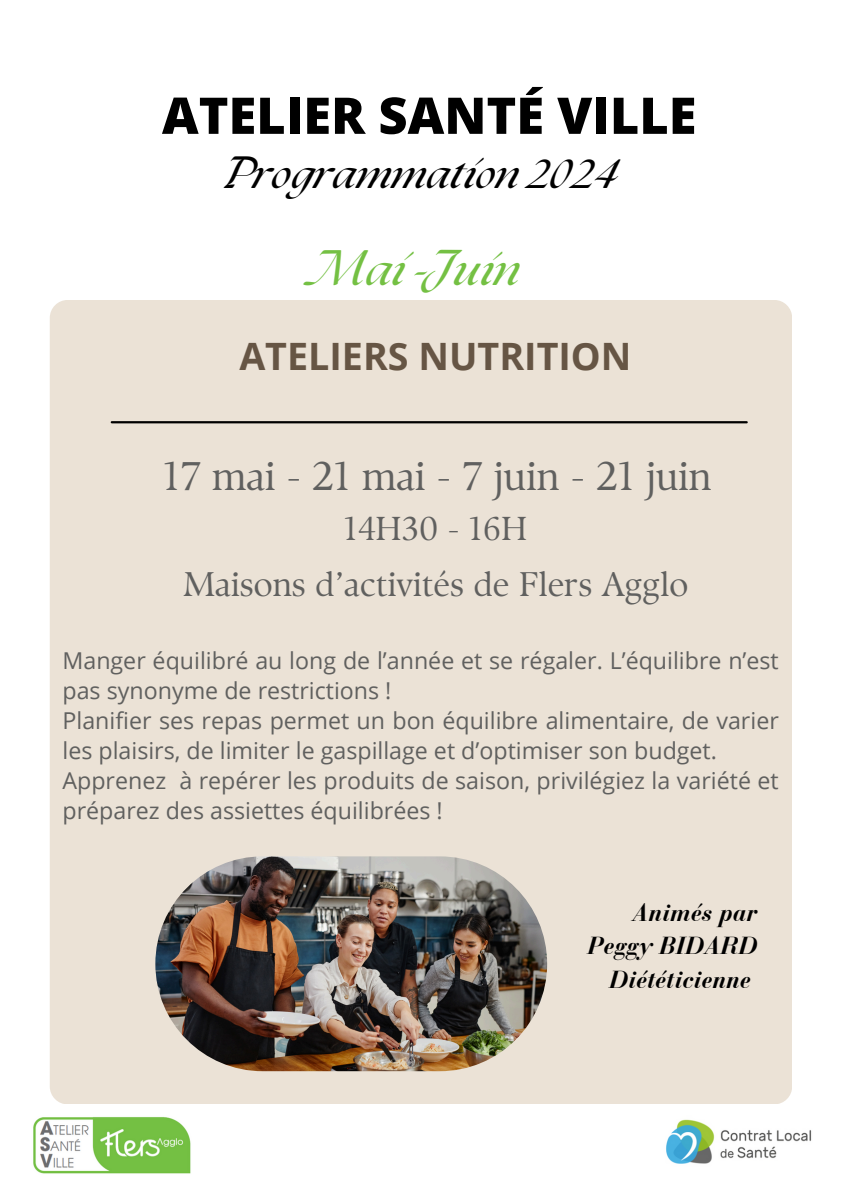
<style>
.page{position:relative;width:842px;height:1191px;background:#fff}
.page>*{position:absolute;margin:0;border:0;box-sizing:border-box;transform-origin:0 0}
.t1{font:800 50.6px "Open Sans";color:#000}
.t2{font:italic 700 43.5px "The Seasons";color:#74c043}
.t3{font:40.3px "TY Serif D";color:#60605f}
.t4{font:italic 700 39.5px "The Seasons";color:#000}
.t5{font:700 37.7px "Open Sans";color:#654}
.t6{font:34.1px "TY Serif D";color:#60605f}
.t7{font:33.1px "TY Serif D";color:#60605f}
.t8{font:italic 700 24.5px "Bauer Bodoni Pro";color:#000}
.t9{font:23.2px/30px "Open Sans";color:#60605f}
</style>
<div class="page">
<div style="left:50px;top:300px;width:742px;height:803px;background:#ebe2d6;border-radius:18px"></div>
<img style="left:666px;top:1119px;width:146px;height:45px">
<img style="left:33px;top:1117px;width:158px;height:57px">
<hr style="left:112px;top:421px;width:635px;height:2px;background:#000">
<img style="left:155px;top:856px;width:392px;height:215px;border-radius:107px">
<p class="t1" style="left:162px;top:80px;width:536px">ATELIER SANTÉ VILLE</p>
<p class="t4" style="left:223px;top:156px;width:398px">Programmation 2024</p>
<p class="t2" style="left:313px;top:250px;width:208px">Mai -Juin</p>
<h3 class="t5" style="left:239px;top:330px;width:394px">ATELIERS NUTRITION</h3>
<h4 class="t3" style="left:163px;top:451px;width:550px">17 mai - 21 mai - 7 juin - 21 juin</h4>
<h3 class="t7" style="left:344px;top:508px;width:185px">14H30 - 16H</h3>
<h3 class="t6" style="left:183px;top:563px;width:507px">Maisons d’activités de Flers Agglo</h3>
<p class="t9" style="left:62px;top:645px;width:718px">Manger équilibré au long de l’année et se régaler. L’équilibre n’est pas synonyme de restrictions !</p>
<p class="t9" style="left:62px;top:705px;width:718px">Planifier ses repas permet un bon équilibre alimentaire, de varier les plaisirs, de limiter le gaspillage et d’optimiser son budget.</p>
<p class="t9" style="left:62px;top:765px;width:718px">Apprenez à repérer les produits de saison, privilégiez la variété et préparez des assiettes équilibrées !</p>
<p class="t8" style="left:632px;top:902px;width:127px">Animés par</p>
<p class="t8" style="left:587px;top:936px;width:172px">Peggy BIDARD</p>
<p class="t8" style="left:609px;top:970px;width:143px">Diététicienne</p>
</div>
